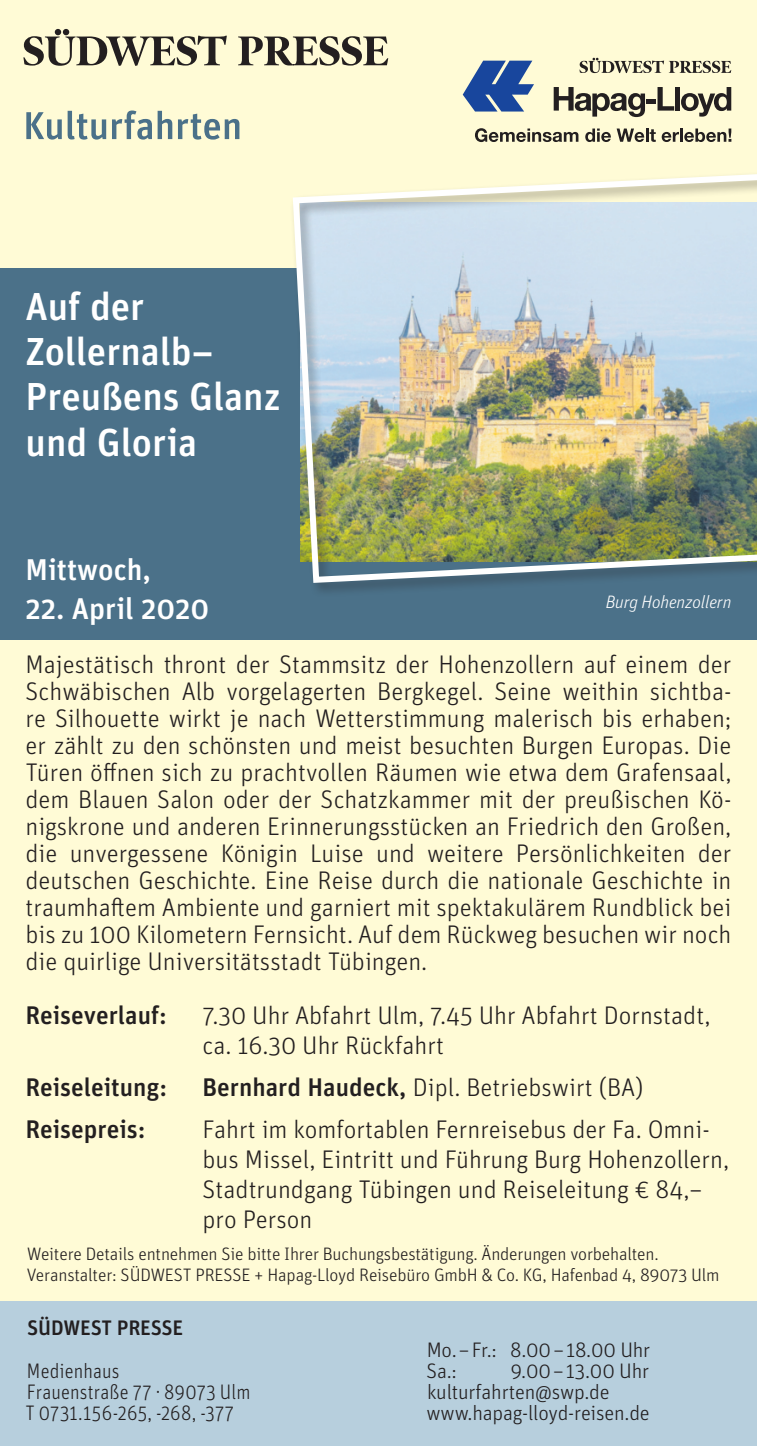
<style>
.page{position:relative;width:757px;height:1446px;background:#fffbd6}
.page>*{position:absolute;margin:0;border:0;box-sizing:border-box;transform-origin:0 0}
._03_Reisebeschreibun{font:500 39px/45px "Unit Pro";color:#fff}
._03_Reisebeschreibun-2{font:500 30px "Unit Pro";color:#fff}
._04_Copytext_8_5{font:300 25.5px/27px "Unit Pro";color:#231f20}
._04_Copytext_8_5-2{font:500 25.5px "Unit Pro";color:#231f20}
._07_Adressfuß_7{font:300 21px/21px "Unit Pro";letter-spacing:-.005em;color:#231f20}
._07_Adressfuß_7-2{font:300 21px "Unit Pro";letter-spacing:-.005em;color:#231f20;scale:.9 1}
._07_Adressfuß_7-3{font:500 21px "Unit Pro";letter-spacing:-.01em;color:#231f20}
._05_rechtlicher-Text{font:300 18px/21px "Unit Pro";letter-spacing:-.01em;color:#231f20}
._06_BU_rechts_6{font:italic 300 18px "Unit Pro";letter-spacing:-.01em;color:#fff}
.s1{font-weight:500}
</style>
<div class="page">
<div style="left:0;top:1301px;width:757px;height:145px;background:#b7cfdd"></div>
<div style="left:0;top:268px;width:757px;height:371px;background:#4b7189"></div>
<img style="left:293px;top:174px;width:464px;height:412px">
<svg style="left:23px;top:29px;width:365px;height:37px"></svg>
<svg style="left:26px;top:112px;width:36px;height:28px"></svg>
<svg style="left:68px;top:111px;width:38px;height:29px"></svg>
<svg style="left:112px;top:111px;width:40px;height:29px"></svg>
<svg style="left:158px;top:111px;width:14px;height:28px"></svg>
<svg style="left:178px;top:114px;width:61px;height:26px"></svg>
<svg style="left:554px;top:87px;width:91px;height:30px"></svg>
<hr style="left:646px;top:100px;width:10px;height:4px;background:#231f20">
<svg style="left:657px;top:87px;width:17px;height:24px"></svg>
<div style="left:675px;top:87px;width:5px;height:24px;background:#231f20"></div>
<svg style="left:681px;top:87px;width:50px;height:30px"></svg>
<svg style="left:463px;top:61px;width:71px;height:51px"></svg>
<svg style="left:579px;top:58px;width:152px;height:15px"></svg>
<svg style="left:475px;top:128px;width:103px;height:14px"></svg>
<svg style="left:585px;top:129px;width:26px;height:13px"></svg>
<svg style="left:617px;top:129px;width:39px;height:13px"></svg>
<svg style="left:662px;top:129px;width:69px;height:13px"></svg>
<p class="_03_Reisebeschreibun" style="left:26px;top:282px;width:256px">Auf der<br>Zollernalb–<br>Preußens Glanz und Gloria</p>
<p class="_03_Reisebeschreibun-2" style="left:26px;top:548px;width:127px">Mittwoch,</p>
<p class="_03_Reisebeschreibun-2" style="left:26px;top:587px;width:185px">22. April 2020</p>
<p class="_06_BU_rechts_6" style="left:606px;top:590px;width:127px">Burg Hohenzollern</p>
<p class="_04_Copytext_8_5" style="left:26px;top:650px;width:707px;text-align:justify">Majestätisch thront der Stammsitz der Hohenzollern auf einem der Schwäbischen Alb vorgelagerten Bergkegel. Seine weithin sichtba&shy;re Silhouette wirkt je nach Wetterstimmung malerisch bis erhaben; er zählt zu den schönsten und meist besuchten Burgen Europas. Die Türen öffnen sich zu prachtvollen Räumen wie etwa dem Grafensaal, dem Blauen Salon oder der Schatzkammer mit der preußischen Kö&shy;nigskrone und anderen Erinnerungsstücken an Friedrich den Großen, die unvergessene Königin Luise und weitere Persönlichkeiten der deutschen Geschichte. Eine Reise durch die nationale Geschichte in traumhaftem Ambiente und garniert mit spektakulärem Rundblick bei bis zu 100 Kilometern Fernsicht. Auf dem Rückweg besuchen wir noch die quirlige Universitätsstadt Tübingen.</p>
<p class="_04_Copytext_8_5-2" style="left:26px;top:997px;width:143px">Reiseverlauf:</p>
<p class="_04_Copytext_8_5" style="left:203px;top:999px;width:510px;line-height:30px">7.30 Uhr Abfahrt Ulm, 7.45 Uhr Abfahrt Dornstadt, ca. 16.30 Uhr Rückfahrt</p>
<p class="_04_Copytext_8_5-2" style="left:26px;top:1069px;width:143px">Reiseleitung:</p>
<p class="_04_Copytext_8_5" style="left:203px;top:1073px;width:442px"><span class="s1">Bernhard Haudeck,</span> Dipl. Betriebswirt (BA)</p>
<p class="_04_Copytext_8_5-2" style="left:26px;top:1111px;width:122px">Reisepreis:</p>
<p class="_04_Copytext_8_5" style="left:203px;top:1114px;width:528px;line-height:30px">Fahrt im komfortablen Fernreisebus der Fa. Omni&shy;bus Missel, Eintritt und Führung Burg Hohenzollern, Stadtrundgang Tübingen und Reiseleitung € 84,– pro Person</p>
<p class="_05_rechtlicher-Text" style="left:27px;top:1243px;width:694px">Weitere Details entnehmen Sie bitte Ihrer Buchungsbestätigung. Änderungen vorbehalten.<br>Veranstalter: SÜDWEST PRESSE + Hapag-Lloyd Reisebüro GmbH &amp; Co. KG, Hafenbad 4, 89073 Ulm</p>
<p class="_07_Adressfuß_7-3" style="left:27px;top:1312px;width:158px">SÜDWEST PRESSE</p>
<p class="_07_Adressfuß_7-2" style="left:27px;top:1357px;width:104px">Medienhaus</p>
<p class="_07_Adressfuß_7-2" style="left:27px;top:1378px;width:250px">Frauenstraße 77 · 89073 Ulm</p>
<p class="_07_Adressfuß_7-2" style="left:26px;top:1399px;width:233px">T 0731.156-265, -268, -377</p>
<p class="_07_Adressfuß_7" style="left:427px;top:1339px;width:225px">Mo.–Fr.: 8.00–18.00 Uhr</p>
<p class="_07_Adressfuß_7" style="left:426px;top:1360px;width:32px">Sa.:</p>
<p class="_07_Adressfuß_7" style="left:426px;top:1360px;width:225px;text-indent:84px">9.00–13.00 Uhr kulturfahrten@swp.de www.hapag-lloyd-reisen.de</p>
</div>
